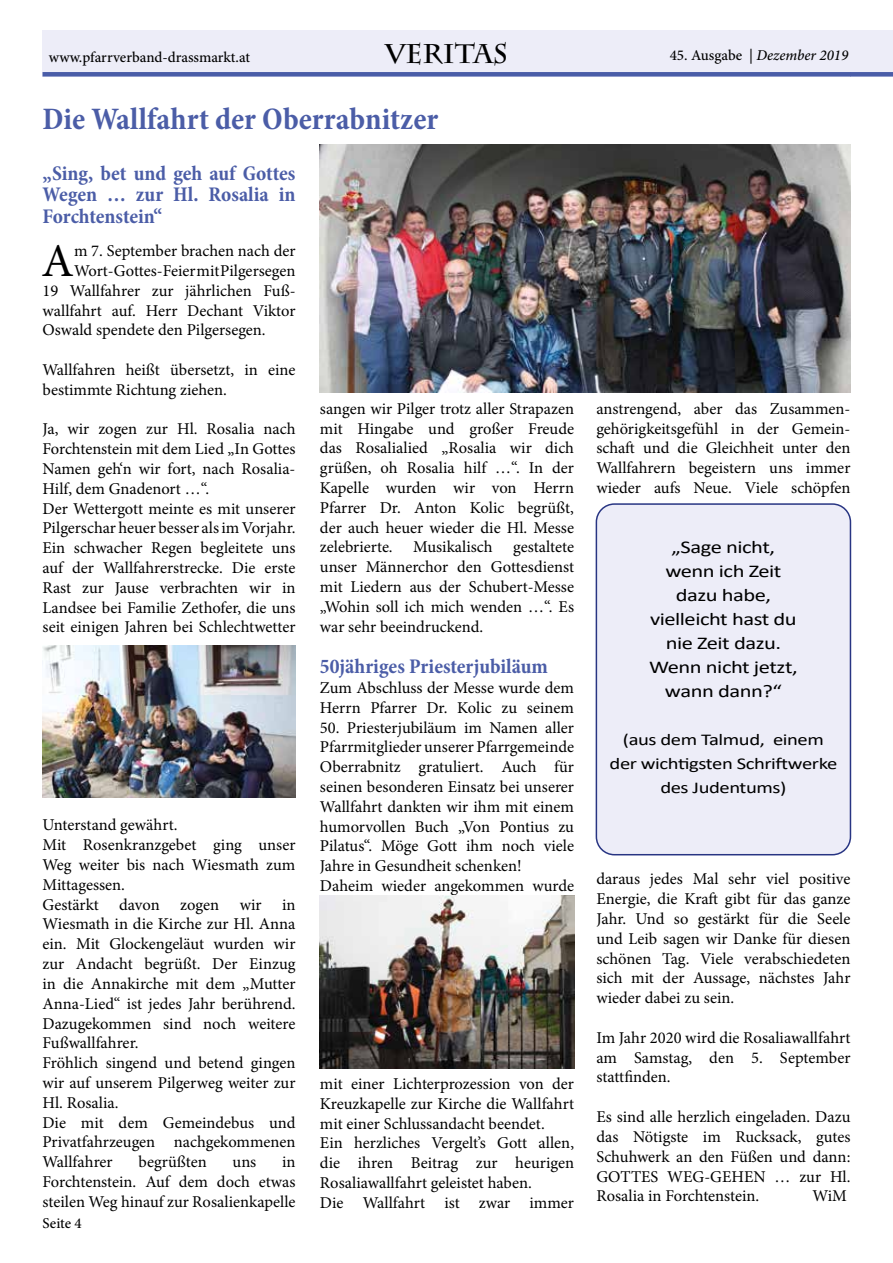
<style>
.page{position:relative;width:893px;height:1263px;background:#fff}
.page>*{position:absolute;margin:0;border:0;box-sizing:border-box;transform-origin:0 0}
.t1{font:46.95px "Minion Pro";color:#000}
.t2{font:700 condensed 31.5px "Minion Pro";color:#4b5da7}
.t3{font:700 27px "Charlemagne Std";color:#000}
.t4{font:700 condensed 21px/21.3px "Minion Pro";color:#4b5da7;text-align:justify}
.t5{font:18px/24px "Calibri";letter-spacing:-.02em;color:#000;text-align:center;scale:1.25 1}
.t6{font:16.5px/19.8px "Minion Pro";color:#000}
.t7{font:16.5px/24px "Calibri";letter-spacing:-.02em;color:#000;text-align:center;scale:1.25 1}
.t8{font:500 15px "Minion Pro";color:#000}
.t9{font:italic 500 15px "Minion Pro";color:#000}
.s1{font-style:normal}
</style>
<div class="page">
<div style="left:846px;top:30px;width:47px;height:47px;background:#ededf8"></div>
<div style="left:846px;top:72px;width:47px;height:5px;background:#4a5da8"></div>
<div style="left:43px;top:30px;width:807px;height:47px;background:#ededf8"></div>
<div style="left:43px;top:72px;width:807px;height:5px;background:#4a5da8"></div>
<div style="left:596px;top:504px;width:254px;height:351px;background:#ededf8;border-radius:18px"></div>
<div style="left:596px;top:503px;width:255px;height:352px;border:2px solid #283583;border-radius:18px"></div>
<img style="left:320px;top:144px;width:530px;height:248px">
<img style="left:43px;top:645px;width:253px;height:152px">
<img style="left:320px;top:895px;width:254px;height:173px">
<p class="t8" style="left:49px;top:47px;width:203px">www.pfarrverband-drassmarkt.at</p>
<h3 class="t3" style="left:385px;top:38px;width:124px">VERITAS</h3>
<p class="t9" style="left:670px;top:45px;width:180px"><span class="s1">45. Ausgabe |</span> Dezember 2019</p>
<h2 class="t2" style="left:43px;top:97px;width:397px">Die Wallfahrt der Oberrabnitzer</h2>
<p class="t4" style="left:43px;top:163px;width:254px">„Sing, bet und geh auf Gottes Wegen … zur Hl. Rosalia in Forchtenstein“</p>
<h1 class="t1" style="left:42px;top:230px;width:34px">A</h1>
<p class="t6" style="left:74px;top:241px;width:223px">m 7. September brachen nach der</p>
<p class="t6" style="left:74px;top:261px;width:223px">Wort-Gottes-Feier mit Pilgersegen</p>
<p class="t6" style="left:43px;top:281px;width:255px">19 Wallfahrer zur jährlichen Fuß-</p>
<p class="t6" style="left:43px;top:300px;width:255px">wallfahrt auf. Herr Dechant Viktor</p>
<p class="t6" style="left:43px;top:320px;width:225px">Oswald spendete den Pilgersegen.</p>
<p class="t6" style="left:43px;top:360px;width:254px">Wallfahren heißt übersetzt, in eine bestimmte Richtung ziehen.</p>
<p class="t6" style="left:43px;top:419px;width:255px">Ja, wir zogen zur Hl. Rosalia nach Forchtenstein mit dem Lied „In Gottes Namen geh‘n wir fort, nach Rosalia-Hilf, dem Gnadenort …“.<br>Der Wettergott meinte es mit unserer Pilgerschar heuer besser als im Vorjahr.<br>Ein schwacher Regen begleitete uns auf der Wallfahrerstrecke. Die erste Rast zur Jause verbrachten wir in Landsee bei Familie Zethofer, die uns seit einigen Jahren bei Schlechtwetter</p>
<p class="t6" style="left:43px;top:815px;width:255px">Unterstand gewährt.<br>Mit Rosenkranzgebet ging unser<br>Weg weiter bis nach Wiesmath zum<br>Mittagessen.<br>Gestärkt davon zogen wir in<br>Wiesmath in die Kirche zur Hl. Anna ein. Mit Glockengeläut wurden wir zur Andacht begrüßt. Der Einzug in die Annakirche mit dem „Mutter<br>Anna-Lied“ ist jedes Jahr berührend.<br>Dazugekommen sind noch weitere<br>Fußwallfahrer.<br>Fröhlich singend und betend gingen wir auf unserem Pilgerweg weiter zur<br>Hl. Rosalia.<br>Die mit dem Gemeindebus und<br>Privatfahrzeugen nachgekommenen<br>Wallfahrer</p>
<p class="t6" style="left:138px;top:1152px;width:70px">begrüßten</p>
<p class="t6" style="left:233px;top:1152px;width:25px">uns</p>
<p class="t6" style="left:43px;top:1152px;width:255px;text-align:justify;text-indent:240px">in Forchtenstein. Auf dem doch etwas steilen Weg hinauf zur Rosalienkapelle</p>
<p class="t8" style="left:43px;top:1213px;width:41px">Seite 4</p>
<p class="t6" style="left:320px;top:399px;width:256px;text-align:justify">sangen wir Pilger trotz aller Strapazen mit Hingabe und großer Freude das Rosalialied „Rosalia wir dich grüßen, oh Rosalia hilf …“. In der Kapelle wurden wir von Herrn Pfarrer Dr. Anton Kolic begrüßt, der auch heuer wieder die Hl. Messe zelebrierte. Musikalisch gestaltete unser Männerchor den Gottesdienst mit Liedern aus der Schubert-Messe „Wohin soll ich mich wenden …“. Es war sehr beeindruckend.</p>
<p class="t4" style="left:320px;top:656px;width:229px">50jähriges Priesterjubiläum</p>
<p class="t6" style="left:320px;top:678px;width:256px">Zum Abschluss der Messe wurde dem<br>Herrn Pfarrer Dr. Kolic zu seinem</p>
<p class="t6" style="left:320px;top:717px;width:256px">50. Priesterjubiläum im Namen aller Pfarrmitglieder unserer Pfarrgemeinde Oberrabnitz gratuliert. Auch für seinen besonderen Einsatz bei unserer Wallfahrt dankten wir ihm mit einem humorvollen Buch „Von Pontius zu Pilatus“. Möge Gott ihm noch viele Jahre in Gesundheit schenken!<br>Daheim wieder angekommen wurde</p>
<p class="t6" style="left:320px;top:1074px;width:256px">mit einer Lichterprozession von der Kreuzkapelle zur Kirche die Wallfahrt mit einer Schlussandacht beendet.<br>Ein herzliches Vergelt’s Gott allen, die ihren Beitrag zur heurigen Rosaliawallfahrt geleistet haben.<br>Die Wallfahrt ist zwar immer</p>
<p class="t6" style="left:596px;top:399px;width:256px;text-align:justify">anstrengend, aber das Zusammen&shy;gehörigkeitsgefühl in der Gemein&shy;schaft und die Gleichheit unter den Wallfahrern begeistern uns immer wieder aufs Neue. Viele schöpfen</p>
<p class="t5" style="left:649px;top:535px;width:120px">„Sage nicht, wenn ich Zeit dazu habe, vielleicht hast du nie Zeit dazu.<br>Wenn nicht jetzt, wann dann?“</p>
<p class="t7" style="left:610px;top:727px;width:184px">(aus dem Talmud, einem der wichtigsten Schriftwerke des Judentums)</p>
<p class="t6" style="left:596px;top:869px;width:256px;text-align:justify">daraus jedes Mal sehr viel positive Energie, die Kraft gibt für das ganze Jahr. Und so gestärkt für die Seele und Leib sagen wir Danke für diesen schönen Tag. Viele verabschiedeten sich mit der Aussage, nächstes Jahr wieder dabei zu sein.</p>
<p class="t6" style="left:596px;top:1028px;width:256px;text-align:justify">Im Jahr 2020 wird die Rosaliawallfahrt am Samstag, den 5. September stattfinden.</p>
<p class="t6" style="left:596px;top:1107px;width:256px;text-align:justify">Es sind alle herzlich eingeladen. Dazu das Nötigste im Rucksack, gutes Schuhwerk an den Füßen und dann:<br>GOTTES WEG-GEHEN … zur Hl.<br>Rosalia in Forchtenstein.</p>
<p class="t6" style="left:812px;top:1186px;width:36px">WiM</p>
</div>
